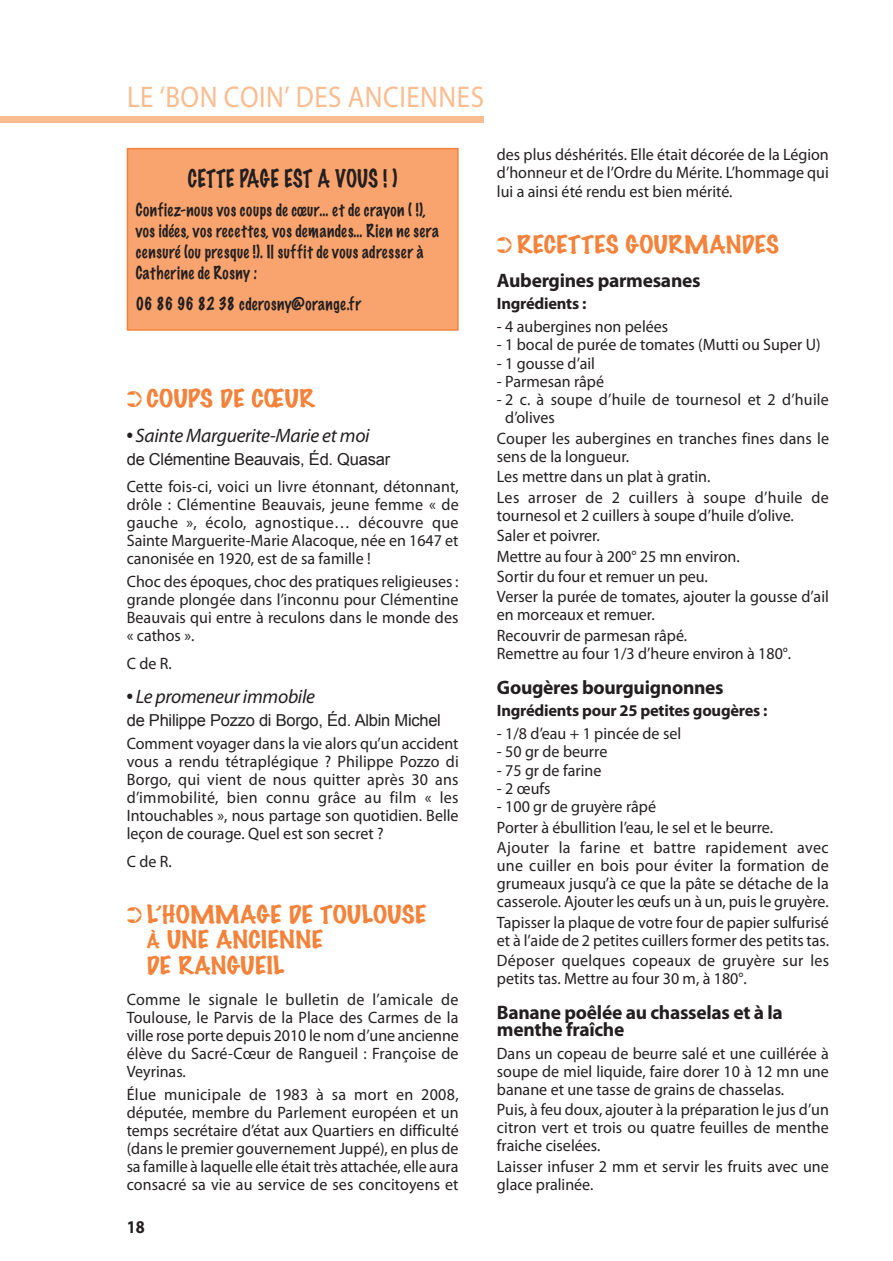
<style>
.page{position:relative;width:893px;height:1261px;background:#fff}
.page>*{position:absolute;margin:0;border:0;box-sizing:border-box;transform-origin:0 0}
.t1{font:30px "Myriad Pro";letter-spacing:.02em;color:#fbbc90;scale:.9 1}
.t2{font:100 22.5px/25.5px "Marker Felt";color:#f4823a;scale:1.2 1}
.t3{font:100 22.5px "Marker Felt";color:#231f20;scale:.9 1}
.t4{font:700 19.5px/17.2px "Myriad Pro";letter-spacing:-.015em;color:#231f20}
.t5{font:italic 19.5px "Myriad Pro";letter-spacing:-.015em;color:#231f20}
.t6{font:700 18px "Myriad Pro";color:#231f20;scale:.9 1}
.t7{font:16.5px/18px "Myriad Pro";color:#231f20;text-align:justify}
.t8{font:100 16.5px/21px "Marker Felt";letter-spacing:.04em;color:#231f20;scale:.9 1}
.t9{font:16.5px "Arial";letter-spacing:-.015em;color:#231f20}
.t10{font:16.5px/20.4px "Myriad Pro";letter-spacing:.025em;color:#231f20}
.t11{font:700 16.5px "Myriad Pro";letter-spacing:-.015em;color:#231f20}
.s1{font-family:"Arial";font-weight:700;font-style:normal}
</style>
<div class="page">
<div style="left:0;top:116px;width:484px;height:6px;background:#fbbc90"></div>
<div style="left:127px;top:149px;width:331px;height:181px;background:#f9a46e"></div>
<div style="left:127px;top:148px;width:331px;height:183px;border:2px solid #f4823a"></div>
<h1 class="t1" style="left:127px;top:78px;width:398px">LE ‘BON COIN’ DES ANCIENNES</h1>
<h2 class="t3" style="left:188px;top:160px;width:234px">CETTE PAGE EST A VOUS ! )</h2>
<p class="t8" style="left:136px;top:199px;width:338px">Confiez-nous vos coups de cœur… et de crayon ( !), vos idées, vos recettes, vos demandes… Rien ne sera censuré (ou presque !). Il suffit de vous adresser à Catherine de Rosny :</p>
<p class="t8" style="left:136px;top:293px;width:252px">06 86 96 82 38 cderosny@orange.fr</p>
<h2 class="t2" style="left:127px;top:386px;width:158px">➲ COUPS DE CŒUR</h2>
<p class="t5" style="left:127px;top:423px;width:244px"><span class="s1">•</span> Sainte Marguerite-Marie et moi</p>
<p class="t9" style="left:127px;top:448px;width:265px">de Clémentine Beauvais, Éd. Quasar</p>
<p class="t7" style="left:127px;top:477px;width:333px">Cette fois-ci, voici un livre étonnant, détonnant, drôle : Clémentine Beauvais, jeune femme « de gauche », écolo, agnostique… découvre que Sainte Marguerite-Marie Alacoque, née en 1647 et canonisée en 1920, est de sa famille !</p>
<p class="t7" style="left:127px;top:572px;width:333px">Choc des époques, choc des pratiques religieuses : grande plongée dans l’inconnu pour Clémentine Beauvais qui entre à reculons dans le monde des « cathos ».</p>
<p class="t7" style="left:127px;top:654px;width:47px">C de R.</p>
<p class="t5" style="left:127px;top:684px;width:190px"><span class="s1">•</span> Le promeneur immobile</p>
<p class="t9" style="left:127px;top:710px;width:316px">de Philippe Pozzo di Borgo, Éd. Albin Michel</p>
<p class="t7" style="left:127px;top:734px;width:333px">Comment voyager dans la vie alors qu’un accident vous a rendu tétraplégique ? Philippe Pozzo di Borgo, qui vient de nous quitter après 30 ans d’immobilité, bien connu grâce au film « les Intouchables », nous partage son quotidien. Belle leçon de courage. Quel est son secret ?</p>
<p class="t7" style="left:127px;top:852px;width:47px">C de R.</p>
<h2 class="t2" style="left:146px;top:901px;width:234px;text-indent:-20px">➲ L’HOMMAGE DE TOULOUSE<br>À UNE ANCIENNE<br>DE RANGUEIL</h2>
<p class="t7" style="left:127px;top:990px;width:333px">Comme le signale le bulletin de l’amicale de Toulouse, le Parvis de la Place des Carmes de la ville rose porte depuis 2010 le nom d’une ancienne élève du Sacré-Cœur de Rangueil : Françoise de Veyrinas.</p>
<p class="t7" style="left:127px;top:1085px;width:333px">Élue municipale de 1983 à sa mort en 2008, députée, membre du Parlement européen et un temps secrétaire d’état aux Quartiers en difficulté (dans le premier gouvernement Juppé), en plus de sa famille à laquelle elle était très attachée, elle aura consacré sa vie au service de ses concitoyens et</p>
<p class="t6" style="left:127px;top:1215px;width:21px">18</p>
<p class="t7" style="left:497px;top:145px;width:333px">des plus déshérités. Elle était décorée de la Légion d’honneur et de l’Ordre du Mérite. L’hommage qui lui a ainsi été rendu est bien mérité.</p>
<h2 class="t2" style="left:497px;top:231px;width:237px">➲ RECETTES GOURMANDES</h2>
<p class="t4" style="left:497px;top:271px;width:205px">Aubergines parmesanes</p>
<p class="t11" style="left:497px;top:293px;width:91px">Ingrédients :</p>
<p class="t7" style="left:497px;top:317px;width:173px">- 4 aubergines non pelées</p>
<p class="t7" style="left:497px;top:335px;width:325px">- 1 bocal de purée de tomates (Mutti ou Super U)</p>
<p class="t7" style="left:497px;top:354px;width:99px">- 1 gousse d’ail</p>
<p class="t7" style="left:497px;top:372px;width:109px">- Parmesan râpé</p>
<p class="t7" style="left:505px;top:390px;width:325px;text-indent:-8px">- 2 c. à soupe d’huile de tournesol et 2 d’huile d’olives</p>
<p class="t7" style="left:497px;top:429px;width:333px">Couper les aubergines en tranches fines dans le sens de la longueur.</p>
<p class="t10" style="left:497px;top:466px;width:333px">Les mettre dans un plat à gratin.<br>Les arroser de 2 cuillers à soupe d’huile de</p>
<p class="t7" style="left:497px;top:505px;width:333px;line-height:20.4px;text-align:left">tournesol et 2 cuillers à soupe d’huile d’olive.<br>Saler et poivrer.<br>Mettre au four à 200° 25 mn environ.<br>Sortir du four et remuer un peu.<br>Verser la purée de tomates, ajouter la gousse d’ail</p>
<p class="t7" style="left:497px;top:604px;width:192px;line-height:20.4px">en morceaux et remuer.<br>Recouvrir de parmesan râpé.</p>
<p class="t7" style="left:497px;top:644px;width:296px">Remettre au four 1/3 d’heure environ à 180°.</p>
<p class="t4" style="left:497px;top:678px;width:228px">Gougères bourguignonnes</p>
<p class="t11" style="left:497px;top:700px;width:272px">Ingrédients pour 25 petites gougères :</p>
<p class="t7" style="left:497px;top:724px;width:186px">- 1/8 d’eau + 1 pincée de sel</p>
<p class="t7" style="left:497px;top:743px;width:112px">- 50 gr de beurre</p>
<p class="t7" style="left:497px;top:761px;width:106px">- 75 gr de farine</p>
<p class="t7" style="left:497px;top:779px;width:55px">- 2 œufs</p>
<p class="t7" style="left:497px;top:796px;width:333px;line-height:20.4px;text-align:left">- 100 gr de gruyère râpé<br>Porter à ébullition l’eau, le sel et le beurre.<br>Ajouter la farine et battre rapidement avec</p>
<p class="t7" style="left:497px;top:857px;width:333px">une cuiller en bois pour éviter la formation de grumeaux jusqu’à ce que la pâte se détache de la casserole. Ajouter les œufs un à un, puis le gruyère.</p>
<p class="t7" style="left:497px;top:913px;width:333px">Tapisser la plaque de votre four de papier sulfurisé et à l’aide de 2 petites cuillers former des petits tas.</p>
<p class="t7" style="left:497px;top:951px;width:333px">Déposer quelques copeaux de gruyère sur les petits tas. Mettre au four 30 m, à 180°.</p>
<p class="t4" style="left:497px;top:1003px;width:287px">Banane poêlée au chasselas et à la menthe fraîche</p>
<p class="t7" style="left:497px;top:1044px;width:333px">Dans un copeau de beurre salé et une cuillérée à soupe de miel liquide, faire dorer 10 à 12 mn une banane et une tasse de grains de chasselas.</p>
<p class="t7" style="left:497px;top:1100px;width:333px">Puis, à feu doux, ajouter à la préparation le jus d’un citron vert et trois ou quatre feuilles de menthe fraiche ciselées.</p>
<p class="t7" style="left:497px;top:1157px;width:333px">Laisser infuser 2 mm et servir les fruits avec une glace pralinée.</p>
</div>
